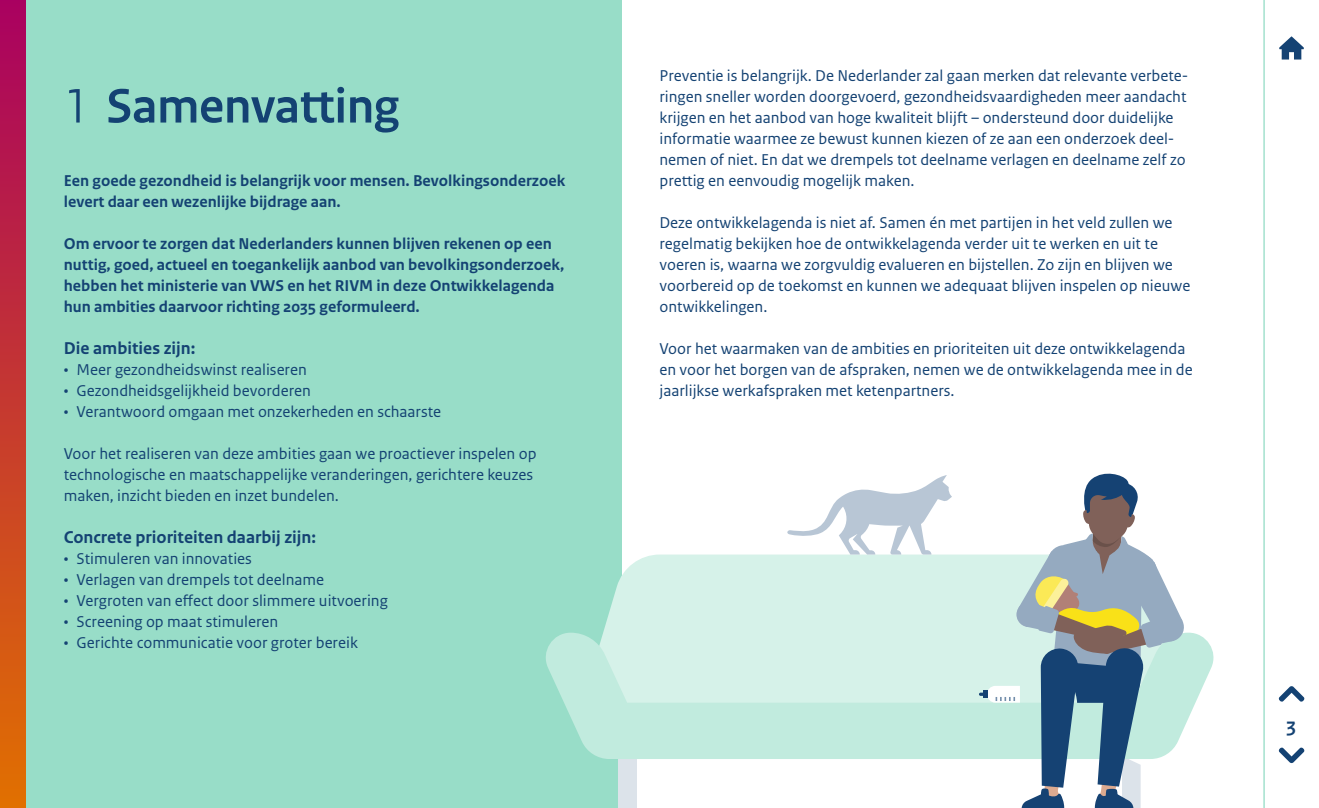
<style>
.page{position:relative;width:1319px;height:808px;background:#fff}
.page>*{position:absolute;margin:0;border:0;box-sizing:border-box;transform-origin:0 0}
.i-H2_Kop_hoofdstuk{font:700 51px "Rijksoverheid Sans Heading";color:#144273}
.t1{font:700 21px "Rijksoverheid Sans Heading";color:#144273}
.H3_Kop__hfdst_1{font:700 18px "Rijksoverheid Sans Text";color:#144273}
.Body_wn{font:16.5px/21px "Rijksoverheid Sans Text";color:#144273}
.Intro{font:700 16.5px/21px "Rijksoverheid Sans Text";color:#144273}
.Body_wv-wn{font:16.5px/21px "Rijksoverheid Sans Text";color:#144273}
.s1{font-weight:400}
</style>
<div class="page">
<div style="left:0;top:0;width:621px;height:808px;background:#98ddc8"></div>
<div style="left:0;top:0;width:26px;height:808px;background:linear-gradient(to bottom,#a90160,#e17000)"></div>
<div style="left:603px;top:554px;width:375px;height:79px;background:#d6f2e9"></div>
<div style="left:618px;top:748px;width:19px;height:60px;background:#dce3ea"></div>
<svg style="left:546px;top:633px;width:668px;height:126px;background:#caeee3"></svg>
<svg style="left:787px;top:475px;width:164px;height:79px"></svg>
<svg style="left:978px;top:473px;width:207px;height:335px"></svg>
<hr style="left:1263px;top:0;width:1px;height:808px;background:#76d2b6">
<svg style="left:1278px;top:747px;width:26px;height:16px"></svg>
<svg style="left:1278px;top:686px;width:26px;height:16px"></svg>
<svg style="left:1279px;top:36px;width:24px;height:24px"></svg>
<h2 class="i-H2_Kop_hoofdstuk" style="left:64px;top:77px;width:337px"><span class="s1">1</span> Samenvatting</h2>
<p class="Intro" style="left:64px;top:170px;width:503px">Een goede gezondheid is belangrijk voor mensen. Bevolkingsonderzoek levert daar een wezenlijke bijdrage aan.</p>
<p class="Intro" style="left:64px;top:233px;width:502px">Om ervoor te zorgen dat Nederlanders kunnen blijven rekenen op een nuttig, goed, actueel en toegankelijk aanbod van bevolkingsonderzoek, hebben het ministerie van VWS en het RIVM in deze Ontwikkelagenda hun ambities daarvoor richting 2035 geformuleerd.</p>
<h3 class="H3_Kop__hfdst_1" style="left:64px;top:337px;width:133px">Die ambities zijn:</h3>
<p class="Body_wn" style="left:64px;top:359px;width:244px">• Meer gezondheidswinst realiseren</p>
<p class="Body_wn" style="left:64px;top:380px;width:248px">• Gezondheidsgelijkheid bevorderen</p>
<p class="Body_wn" style="left:64px;top:401px;width:379px">• Verantwoord omgaan met onzekerheden en schaarste</p>
<p class="Body_wv-wn" style="left:64px;top:443px;width:474px">Voor het realiseren van deze ambities gaan we proactiever inspelen op technologische en maatschappelijke veranderingen, gerichtere keuzes maken, inzicht bieden en inzet bundelen.</p>
<h3 class="H3_Kop__hfdst_1" style="left:64px;top:526px;width:254px">Concrete prioriteiten daarbij zijn:</h3>
<p class="Body_wn" style="left:64px;top:548px;width:190px">• Stimuleren van innovaties</p>
<p class="Body_wn" style="left:64px;top:569px;width:262px">• Verlagen van drempels tot deelname</p>
<p class="Body_wn" style="left:64px;top:590px;width:325px">• Vergroten van effect door slimmere uitvoering</p>
<p class="Body_wn" style="left:64px;top:611px;width:216px">• Screening op maat stimuleren</p>
<p class="Body_wn" style="left:64px;top:632px;width:295px">• Gerichte communicatie voor groter bereik</p>
<p class="Body_wn" style="left:659px;top:65px;width:530px">Preventie is belangrijk. De Nederlander zal gaan merken dat relevante verbete&shy;ringen sneller worden doorgevoerd, gezondheidsvaardigheden meer aandacht krijgen en het aanbod van hoge kwaliteit blijft – ondersteund door duidelijke informatie waarmee ze bewust kunnen kiezen of ze aan een onderzoek deel&shy;nemen of niet. En dat we drempels tot deelname verlagen en deelname zelf zo prettig en eenvoudig mogelijk maken.</p>
<p class="Body_wn" style="left:659px;top:212px;width:532px">Deze ontwikkelagenda is niet af. Samen én met partijen in het veld zullen we regelmatig bekijken hoe de ontwikkelagenda verder uit te werken en uit te voeren is, waarna we zorgvuldig evalueren en bijstellen. Zo zijn en blijven we voorbereid op de toekomst en kunnen we adequaat blijven inspelen op nieuwe ontwikkelingen.</p>
<p class="Body_wn" style="left:659px;top:338px;width:534px">Voor het waarmaken van de ambities en prioriteiten uit deze ontwikkelagenda en voor het borgen van de afspraken, nemen we de ontwikkelagenda mee in de jaarlijkse werkafspraken met ketenpartners.</p>
<p class="t1" style="left:1286px;top:713px;width:11px">3</p>
</div>
